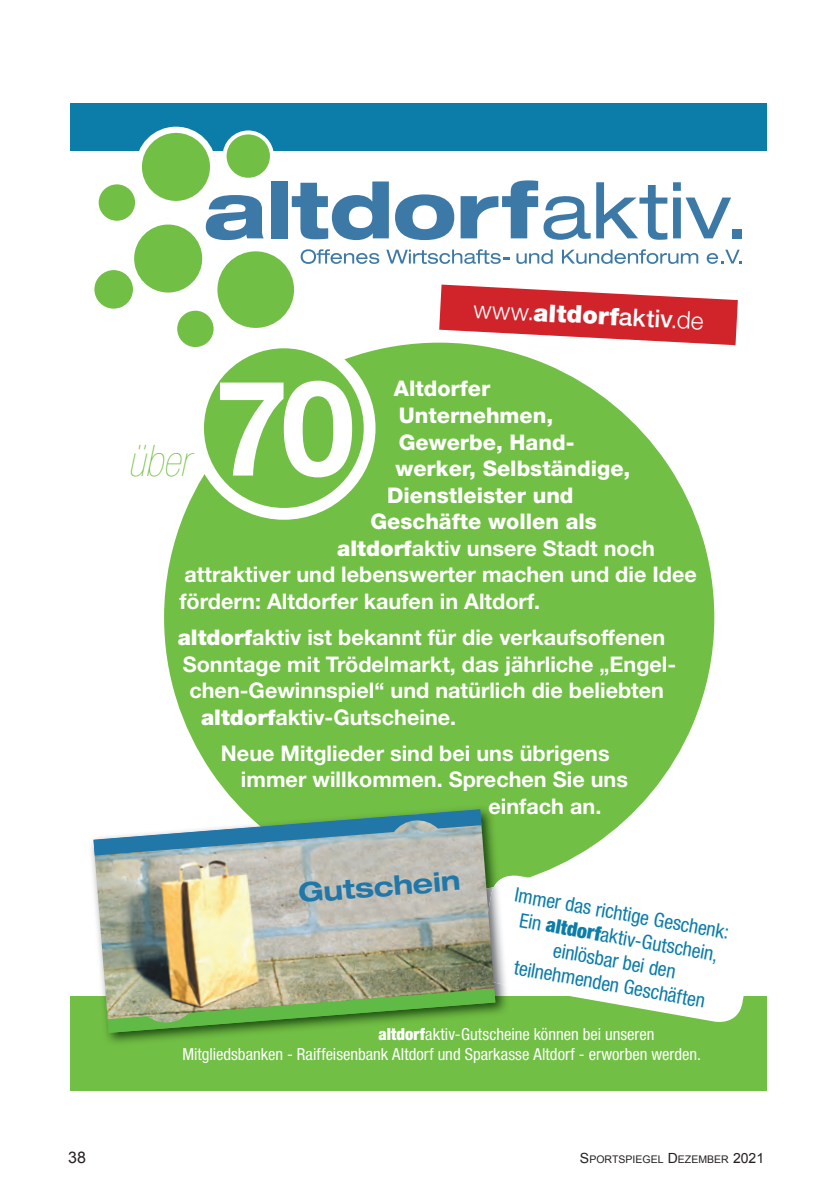
<style>
.page{position:relative;width:840px;height:1191px;background:#fff}
.page>*{position:absolute;margin:0;border:0;box-sizing:border-box;transform-origin:0 0}
.t1{font:700 132.8px "Helvetica Neue LT Std";color:#fff}
.t2{font:italic 200 condensed 43.6px "Helvetica Neue LT Std";color:#71bf44}
.t3{font:700 expanded 26.6px "Helvetica Neue LT Std";color:#2177a8}
.t4{font:300 24.4px "Helvetica Neue LT Std";color:#fff}
.t5{font:700 21.6px "Helvetica Neue LT Std";color:#fff}
.t6{font:800 21.6px "Helvetica Neue LT Std";color:#fff}
.t7{font:condensed 20px/24px "Helvetica Neue LT Std";color:#0c7ca9;text-align:center}
.t8{font:condensed 16.6px/20px "Helvetica Neue LT Std";color:#fff}
.t9{font:16px "Arial";color:#231f20}
.t10{font:10.4px "Arial";color:#231f20}
.s1{font-weight:900}
.s2{font-weight:500}
.s3{font-size:14px}
</style>
<div class="page">
<div style="left:70px;top:103px;width:695px;height:47px;background:#0c7ca9"></div>
<svg style="left:206px;top:195px;width:57px;height:45px"></svg>
<div style="left:270px;top:181px;width:17px;height:57px;background:#3d79a7"></div>
<svg style="left:291px;top:181px;width:97px;height:59px"></svg>
<svg style="left:395px;top:194px;width:59px;height:46px"></svg>
<svg style="left:460px;top:180px;width:130px;height:60px"></svg>
<svg style="left:596px;top:182px;width:134px;height:58px"></svg>
<div style="left:731px;top:229px;width:10px;height:9px;background:#3d79a7"></div>
<svg style="left:300px;top:249px;width:79px;height:15px"></svg>
<svg style="left:386px;top:249px;width:123px;height:15px"></svg>
<svg style="left:516px;top:249px;width:36px;height:15px"></svg>
<svg style="left:561px;top:249px;width:136px;height:15px"></svg>
<svg style="left:706px;top:250px;width:35px;height:14px"></svg>
<div style="left:217px;top:251px;width:77px;height:77px;background:#71bf44;border-radius:50%"></div>
<div style="left:99px;top:184px;width:36px;height:37px;background:#71bf44;border-radius:50%"></div>
<div style="left:231px;top:131px;width:36px;height:36px;background:#fff;border-radius:50%"></div>
<div style="left:131px;top:221px;width:74px;height:75px;background:#71bf44;border-radius:50%"></div>
<div style="left:128px;top:218px;width:80px;height:81px;border:6px solid #fff;border-radius:50%"></div>
<div style="left:139px;top:130px;width:74px;height:74px;background:#71bf44;border-radius:50%"></div>
<div style="left:136px;top:127px;width:80px;height:80px;border:6px solid #fff;border-radius:50%"></div>
<div style="left:224px;top:132px;width:48px;height:48px;background:#71bf44;border-radius:50%"></div>
<div style="left:222px;top:130px;width:52px;height:52px;border:4px solid #fff;border-radius:50%"></div>
<svg style="left:146px;top:292px;width:592px;height:579px;fill:#71bf44"></svg>
<svg style="left:91px;top:267px;width:45px;height:45px"></svg>
<div style="left:88px;top:264px;width:51px;height:51px;border:6px solid #fff;border-radius:50%"></div>
<svg style="left:439px;top:284px;width:298px;height:61px"></svg>
<div style="left:70px;top:996px;width:695px;height:95px;background:#71bf44"></div>
<svg style="left:508px;top:871px;width:236px;height:151px"></svg>
<img style="left:91px;top:805px;width:416px;height:238px">
<img style="left:493px;top:805px;width:15px;height:71px">
<img style="left:173px;top:805px;width:320px;height:4px">
<img style="left:495px;top:876px;width:13px;height:109px">
<img style="left:93px;top:809px;width:402px;height:224px">
<svg style="left:93px;top:809px;width:391px;height:47px"></svg>
<svg style="left:105px;top:988px;width:390px;height:45px"></svg>
<div style="left:198px;top:342px;width:171px;height:172px;background:#71bf44;border-radius:50%"></div>
<div style="left:192px;top:336px;width:183px;height:184px;border:12px solid #fff;border-radius:50%"></div>
<p class="t4" style="left:474px;top:294px;width:232px;rotate:3deg">www.<span class="s1">altdorf</span><span class="s2">aktiv</span>.de</p>
<p class="t1" style="left:215px;top:346px;width:141px">70</p>
<p class="t6" style="left:393px;top:376px;width:98px">Altdorfer</p>
<p class="t6" style="left:398px;top:402px;width:156px">Unternehmen,</p>
<p class="t6" style="left:398px;top:429px;width:177px">Gewerbe, Hand-</p>
<p class="t6" style="left:395px;top:455px;width:236px">werker, Selbständige,</p>
<p class="t6" style="left:387px;top:482px;width:188px">Dienstleister und</p>
<p class="t6" style="left:370px;top:509px;width:228px">Geschäfte wollen als</p>
<p class="t5" style="left:337px;top:535px;width:319px"><span class="s1">altdorf</span>aktiv unsere Stadt noch</p>
<p class="t5" style="left:184px;top:561px;width:513px">attraktiver und lebenswerter machen und die Idee</p>
<p class="t5" style="left:179px;top:588px;width:362px">fördern: Altdorfer kaufen in Altdorf.</p>
<p class="t5" style="left:178px;top:624px;width:489px"><span class="s1">altdorf</span>aktiv ist bekannt für die verkaufsoffenen</p>
<p class="t5" style="left:183px;top:650px;width:495px">Sonntage mit Trödelmarkt, das jährliche „Engel-</p>
<p class="t5" style="left:189px;top:677px;width:476px">chen-Gewinnspiel“ und natürlich die beliebten</p>
<p class="t5" style="left:201px;top:703px;width:256px"><span class="s1">altdorf</span>aktiv-Gutscheine.</p>
<p class="t5" style="left:221px;top:739px;width:390px">Neue Mitglieder sind bei uns übrigens</p>
<p class="t5" style="left:241px;top:766px;width:388px">immer willkommen. Sprechen Sie uns</p>
<p class="t5" style="left:488px;top:793px;width:114px">einfach an.</p>
<p class="t2" style="left:128px;top:436px;width:63px">über</p>
<p class="t3" style="left:297px;top:877px;width:164px;rotate:-5deg">Gutschein</p>
<p class="t7" style="left:517px;top:882px;width:219px;rotate:10deg">Immer das richtige Geschenk:<br>Ein <span class="s1">altdorf</span>aktiv-Gutschein, einlösbar bei den teilnehmenden Geschäften</p>
<p class="t8" style="left:182px;top:1023px;width:520px;text-indent:196px"><span class="s1">altdorf</span>aktiv-Gutscheine können bei unseren<br>Mitgliedsbanken - Raiffeisenbank Altdorf und Sparkasse Altdorf - erworben werden.</p>
<p class="t9" style="left:68px;top:1146px;width:19px">38</p>
<p class="t10" style="left:579px;top:1153px;width:186px"><span class="s3">S</span>PORTSPIEGEL <span class="s3">D</span>EZEMBER <span class="s3">2021</span></p>
</div>
